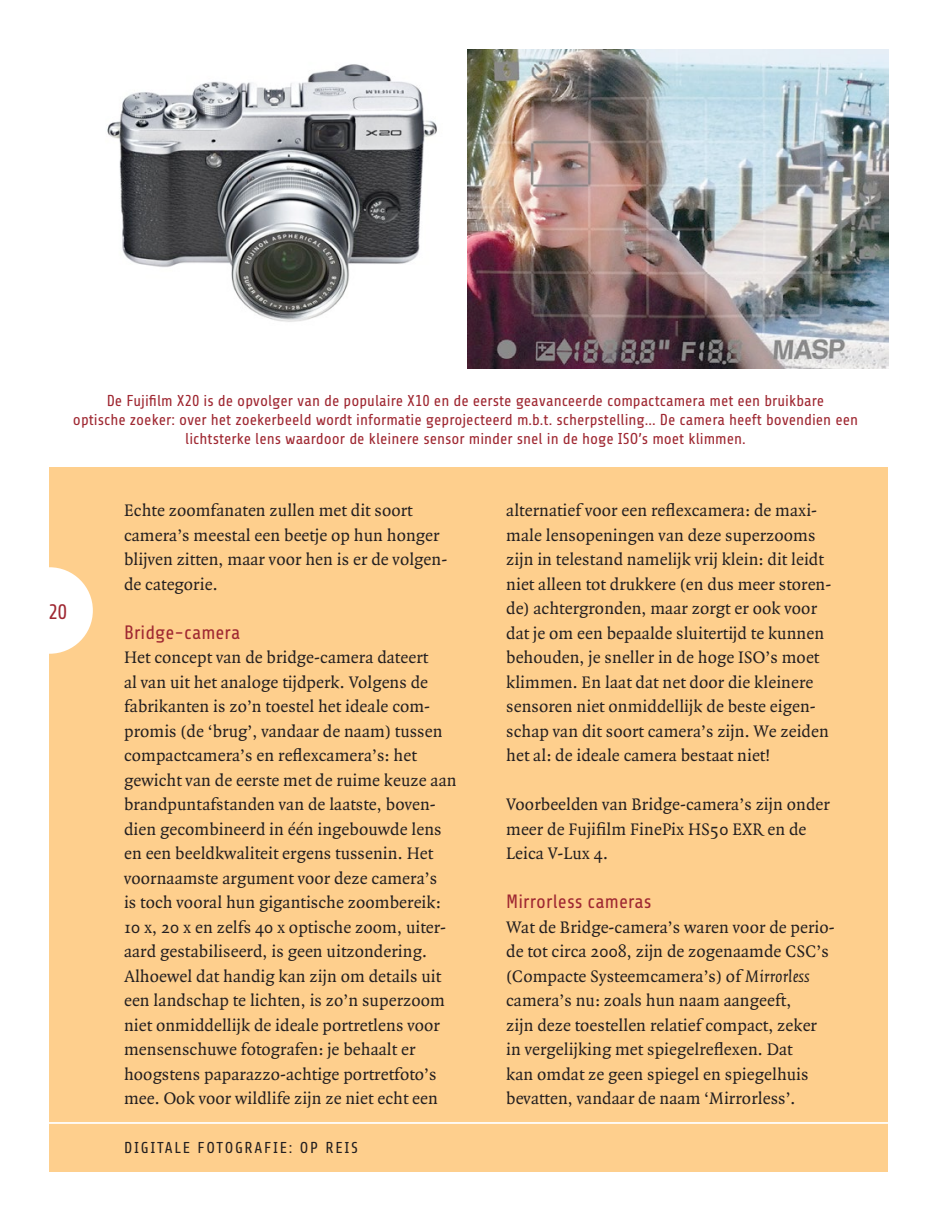
<style>
.page{position:relative;width:938px;height:1221px;background:#fff}
.page>*{position:absolute;margin:0;border:0;box-sizing:border-box;transform-origin:0 0}
.t1{font:21px "Share";color:#9f2832}
.t2{font:19.25px "Share";letter-spacing:.005em;color:#9f2832}
.t3{font:17.85px/24.5px "Quadraat";letter-spacing:.005em;color:#231f20}
.t4{font:15.75px/18.9px "Share";color:#9f2832;text-align:center}
.t5{font:15.75px "Share";letter-spacing:.11em;color:#231f20}
.s1{font-style:italic}
</style>
<div class="page">
<div style="left:50px;top:50px;width:838px;height:1121px;background:#fecf8d"></div>
<div style="left:6px;top:567px;width:87px;height:86px;background:#fff;border-radius:50%"></div>
<hr style="left:0;top:1121px;width:925px;height:2px;background:#fff">
<div style="left:39px;top:43px;width:855px;height:424px;background:#fff"></div>
<img style="left:107px;top:64px;width:330px;height:258px">
<img style="left:467px;top:50px;width:421px;height:319px">
<p class="t4" style="left:73px;top:391px;width:786px">De Fujifilm X20 is de opvolger van de populaire X10 en de eerste geavanceerde compactcamera met een bruikbare<br>optische zoeker: over het zoekerbeeld wordt informatie geprojecteerd m.b.t. scherpstelling... De camera heeft bovendien een lichtsterke lens waardoor de kleinere sensor minder snel in de hoge ISO’s moet klimmen.</p>
<p class="t1" style="left:49px;top:600px;width:20px">20</p>
<p class="t3" style="left:124px;top:498px;width:325px">Echte zoomfanaten zullen met dit soort camera’s meestal een beetje op hun honger blijven zitten, maar voor hen is er de volgen&shy;de categorie.</p>
<p class="t2" style="left:124px;top:621px;width:118px">Bridge-camera</p>
<p class="t3" style="left:124px;top:645px;width:334px">Het concept van de bridge-camera dateert<br>al van uit het analoge tijdperk. Volgens de fabrikanten is zo’n toestel het ideale com&shy;promis (de ‘brug’, vandaar de naam) tussen compactcamera’s en reflexcamera’s: het gewicht van de eerste met de ruime keuze aan brandpuntafstanden van de laatste, boven&shy;dien gecombineerd in één ingebouwde lens en een beeldkwaliteit ergens tussenin. Het voornaamste argument voor deze camera’s<br>is toch vooral hun gigantische zoombereik:<br>10 x, 20 x en zelfs 40 x optische zoom, uiter&shy;aard gestabiliseerd, is geen uitzondering.<br>Alhoewel dat handig kan zijn om details uit een landschap te lichten, is zo’n superzoom niet onmiddellijk de ideale portretlens voor mensenschuwe fotografen: je behaalt er hoogstens paparazzo-achtige portretfoto’s mee. Ook voor wildlife zijn ze niet echt een</p>
<p class="t5" style="left:124px;top:1138px;width:235px">digitale fotografie: op reis</p>
<p class="t3" style="left:506px;top:498px;width:327px">alternatief voor een reflexcamera: de maxi&shy;male lensopeningen van deze superzooms zijn in telestand namelijk vrij klein: dit leidt niet alleen tot drukkere (en dus meer storen&shy;de) achtergronden, maar zorgt er ook voor dat je om een bepaalde sluitertijd te kunnen behouden, je sneller in de hoge ISO’s moet klimmen. En laat dat net door die kleinere sensoren niet onmiddellijk de beste eigen&shy;schap van dit soort camera’s zijn. We zeiden het al: de ideale camera bestaat niet!</p>
<p class="t3" style="left:506px;top:792px;width:325px">Voorbeelden van Bridge-camera’s zijn onder meer de Fujifilm FinePix HS50 EXR en de<br>Leica V-Lux 4.</p>
<p class="t2" style="left:506px;top:891px;width:147px">Mirrorless cameras</p>
<p class="t3" style="left:506px;top:915px;width:330px">Wat de Bridge-camera’s waren voor de perio&shy;de tot circa 2008, zijn de zogenaamde CSC’s (Compacte Systeemcamera’s) of <span class="s1">Mirrorless </span>camera’s nu: zoals hun naam aangeeft,<br>zijn deze toestellen relatief compact, zeker in vergelijking met spiegelreflexen. Dat<br>kan omdat ze geen spiegel en spiegelhuis bevatten, vandaar de naam ‘Mirrorless’.</p>
</div>
